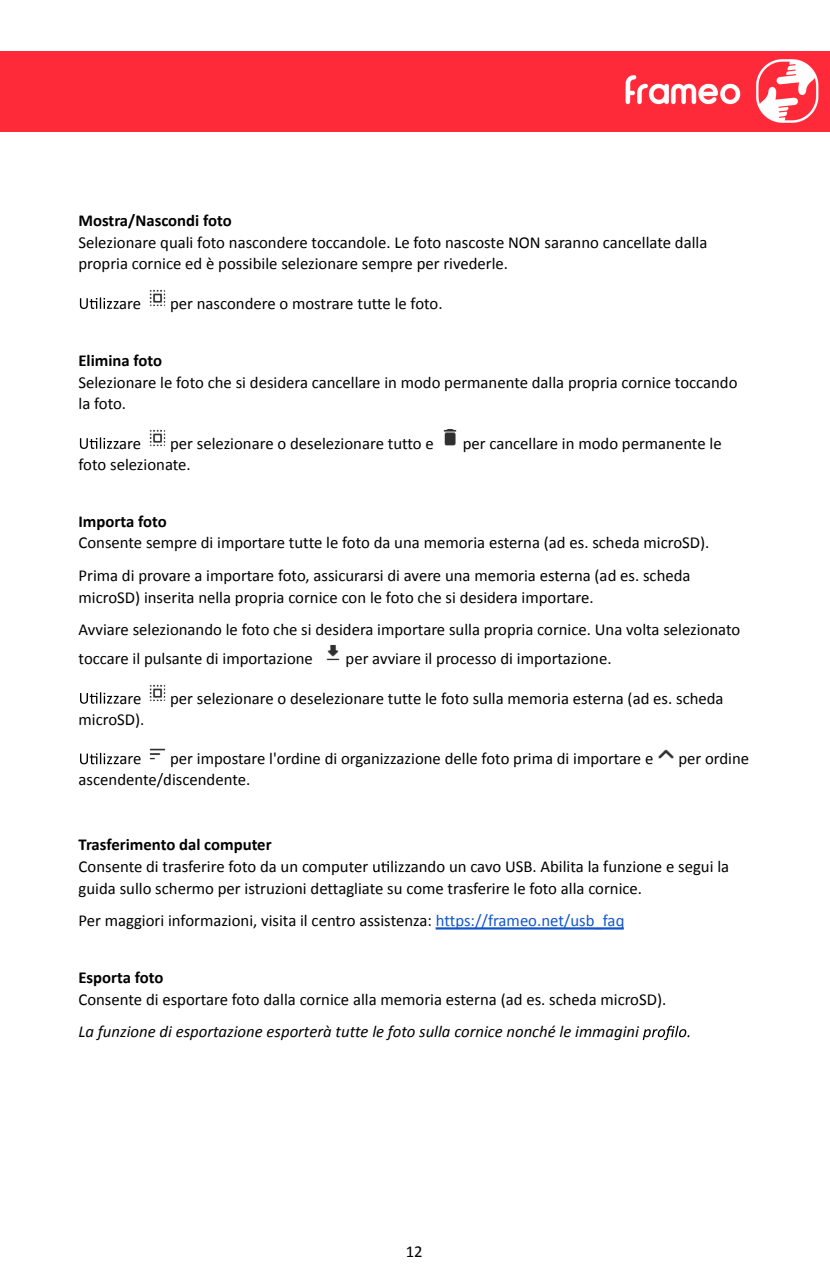
<style>
.page{position:relative;width:830px;height:1276px;background:#fff}
.page>*{position:absolute;margin:0;border:0;box-sizing:border-box;transform-origin:0 0}
.t1{font:16.65px/21.8px "Calibri";color:#000}
.t2{font:700 16.65px "Calibri";color:#000}
.t3{font:italic 16.65px "Calibri";color:#000}
.s1{color:#15c}
</style>
<div class="page">
<svg style="left:80px;top:297px;width:39px;height:12px"></svg>
<svg style="left:80px;top:437px;width:39px;height:12px"></svg>
<svg style="left:80px;top:692px;width:39px;height:12px"></svg>
<svg style="left:80px;top:753px;width:39px;height:11px"></svg>
<svg style="left:373px;top:860px;width:37px;height:12px"></svg>
<svg style="left:642px;top:1025px;width:47px;height:15px"></svg>
<hr style="left:435px;top:927px;width:188px;height:2px;background:#15c">
<img style="left:149px;top:289px;width:17px;height:18px">
<img style="left:149px;top:429px;width:17px;height:18px">
<img style="left:443px;top:429px;width:14px;height:17px">
<img style="left:326px;top:644px;width:14px;height:17px">
<img style="left:149px;top:684px;width:17px;height:18px">
<img style="left:149px;top:748px;width:17px;height:12px">
<img style="left:658px;top:749px;width:16px;height:10px">
<div style="left:0;top:52px;width:828px;height:79px;background:#ff2a39"></div>
<p class="t2" style="left:78px;top:209px;width:155px">Mostra/Nascondi foto</p>
<p class="t1" style="left:78px;top:231px;width:630px">Selezionare quali foto nascondere toccandole. Le foto nascoste NON saranno cancellate dalla propria cornice ed è possibile selezionare sempre per rivederle.</p>
<p class="t1" style="left:119px;top:292px;width:23px">are</p>
<p class="t1" style="left:170px;top:292px;width:274px">per nascondere o mostrare tutte le foto.</p>
<p class="t2" style="left:78px;top:350px;width:85px">Elimina foto</p>
<p class="t1" style="left:78px;top:371px;width:660px">Selezionare le foto che si desidera cancellare in modo permanente dalla propria cornice toccando la foto.</p>
<p class="t1" style="left:119px;top:432px;width:23px">are</p>
<p class="t1" style="left:170px;top:432px;width:265px">per selezionare o deselezionare tutto e</p>
<p class="t1" style="left:462px;top:432px;width:260px">per cancellare in modo permanente le</p>
<p class="t1" style="left:78px;top:453px;width:114px">foto selezionate.</p>
<p class="t2" style="left:78px;top:511px;width:90px">Importa foto</p>
<p class="t1" style="left:78px;top:527px;width:632px;line-height:32.4px">Consente sempre di importare tutte le foto da una memoria esterna (ad es. scheda microSD).<br>Prima di provare a importare foto, assicurarsi di avere una memoria esterna (ad es. scheda</p>
<p class="t1" style="left:78px;top:581px;width:663px;line-height:32.4px">microSD) inserita nella propria cornice con le foto che si desidera importare.<br>Avviare selezionando le foto che si desidera importare sulla propria cornice. Una volta selezionato</p>
<p class="t1" style="left:79px;top:647px;width:236px">toccare il pulsante di importazione</p>
<p class="t1" style="left:345px;top:647px;width:267px">per avviare il processo di importazione.</p>
<p class="t1" style="left:119px;top:687px;width:23px">are</p>
<p class="t1" style="left:170px;top:687px;width:554px">per selezionare o deselezionare tutte le foto sulla memoria esterna (ad es. scheda</p>
<p class="t1" style="left:79px;top:708px;width:67px">microSD).</p>
<p class="t1" style="left:119px;top:748px;width:23px">are</p>
<p class="t1" style="left:170px;top:748px;width:484px">per impostare l'ordine di organizzazione delle foto prima di importare e</p>
<p class="t1" style="left:678px;top:748px;width:72px">per ordine</p>
<p class="t1" style="left:79px;top:769px;width:173px">ascendente/discendente.</p>
<p class="t2" style="left:79px;top:834px;width:194px">Trasferimento dal computer</p>
<p class="t1" style="left:79px;top:855px;width:291px">Consente di trasferire foto da un computer</p>
<p class="t1" style="left:79px;top:855px;width:651px;text-indent:332px">ando un cavo USB. Abilita la funzione e segui la guida sullo schermo per istruzioni dettagliate su come trasferire le foto alla cornice.</p>
<p class="t1" style="left:78px;top:910px;width:547px">Per maggiori informazioni, visita il centro assistenza: <span class="s1">https://frameo.net/usb_faq</span></p>
<p class="t2" style="left:78px;top:967px;width:86px">Esporta foto</p>
<p class="t1" style="left:78px;top:988px;width:589px">Consente di esportare foto dalla cornice alla memoria esterna (ad es. scheda microSD).</p>
<p class="t3" style="left:78px;top:1020px;width:561px">La funzione di esportazione esporterà tutte le foto sulla cornice nonché le immagini</p>
<p class="t1" style="left:405px;top:1240px;width:18px">12</p>
</div>
